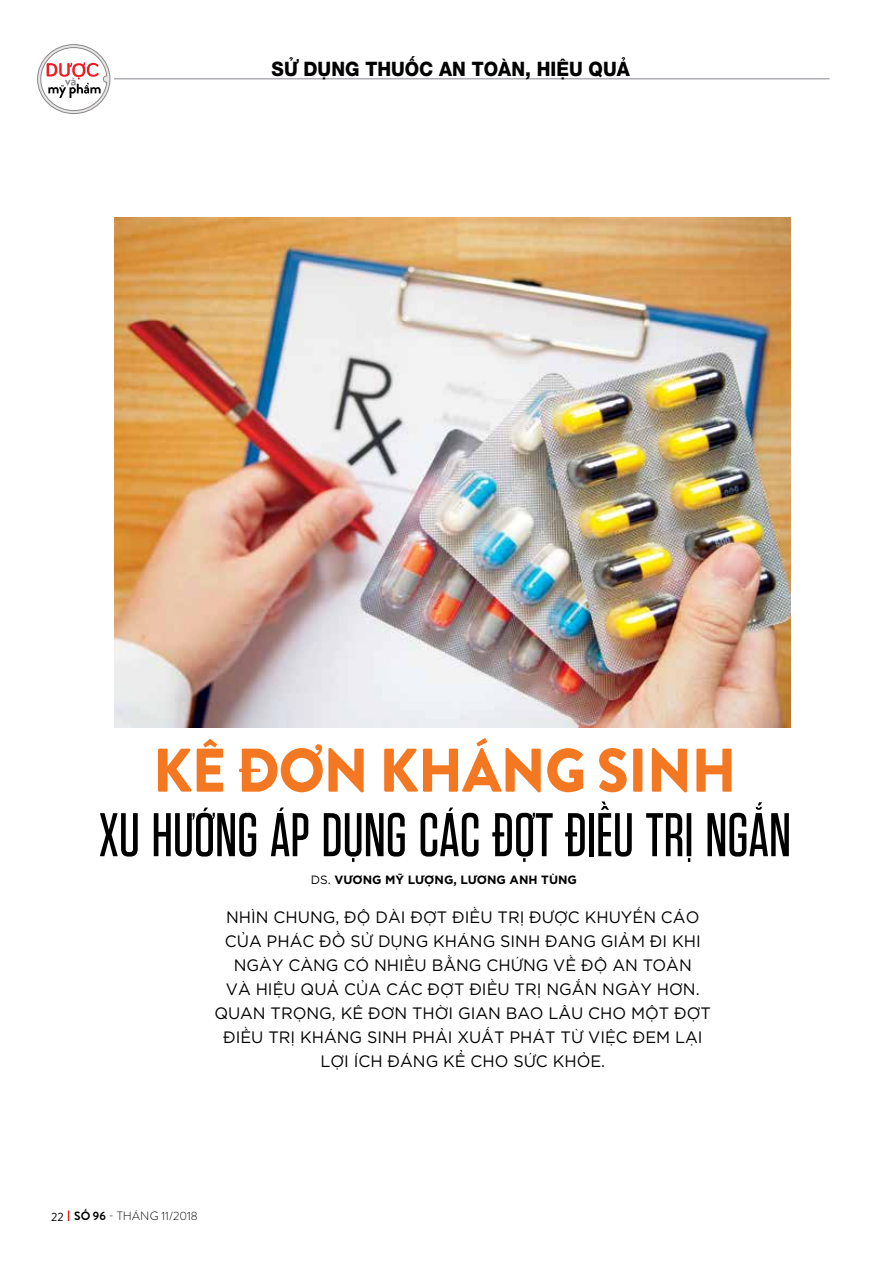
<style>
.page{position:relative;width:893px;height:1263px;background:#fff}
.page>*{position:absolute;margin:0;border:0;box-sizing:border-box;transform-origin:0 0}
.t1{font:61.5px "HCP Tungsen";color:#000;scale:.95 1}
.t2{font:900 61.5px "DO Brandon Grotesque";letter-spacing:-.01em;color:#f47721;scale:.95 1}
.t3{font:500 19.95px "Dep Helvetica";color:#000;scale:.93 1}
.t4{font:16.5px/24px "Gotham Vnu";color:#000;text-align:center}
.t5{font:700 12px "Gotham Vnu";color:#000}
.t6{font:300 12px "DO Brandon Grotesque";letter-spacing:.01em;color:#000}
.s1{font-weight:400}
.s2{font-weight:700}
</style>
<div class="page">
<hr style="left:114px;top:78px;width:716px;height:1px;background:#939598">
<svg style="left:37px;top:44px;width:73px;height:70px"></svg>
<svg style="left:40px;top:47px;width:67px;height:64px"></svg>
<img style="left:114px;top:218px;width:677px;height:509px">
<p class="t3" style="left:272px;top:55px;width:387px">SỬ DỤNG THUỐC AN TOÀN, HIỆU QUẢ</p>
<h1 class="t2" style="left:153px;top:727px;width:616px">KÊ ĐƠN KHÁNG SINH</h1>
<h1 class="t1" style="left:99px;top:791px;width:730px">XU HƯỚNG ÁP DỤNG CÁC ĐỢT ĐIỀU TRỊ NGẮN</h1>
<p class="t5" style="left:311px;top:871px;width:268px"><span class="s1">DS.</span> VƯƠNG MỸ LƯỢNG, LƯƠNG ANH TÙNG</p>
<p class="t4" style="left:215px;top:904px;width:498px">NHÌN CHUNG, ĐỘ DÀI ĐỢT ĐIỀU TRỊ ĐƯỢC KHUYẾN CÁO CỦA PHÁC ĐỒ SỬ DỤNG KHÁNG SIN H ĐANG GIẢM ĐI KHI NGÀY CÀNG CÓ N HIỀU BẰNG CHỨNG VỀ ĐỘ AN TOÀN<br>VÀ HIỆU QUẢ CỦA CÁC ĐỢT ĐIỀU TRỊ NGẮN NGÀY HƠN.<br>QUAN TRỌNG, KÊ ĐƠN THỜI GIAN BAO LÂU CHO MỘT ĐỢT ĐIỀU TRỊ KHÁNG SIN H PHẢI XUẤT PHÁT TỪ VIỆC ĐEM LẠI LỢI ÍCH ĐÁNG KỂ CHO SỨC KHỎE.</p>
<p class="t6" style="left:51px;top:1208px;width:148px"><span class="s1">22</span> <span class="s2">số 96</span> - tháng 11/2018</p>
</div>
